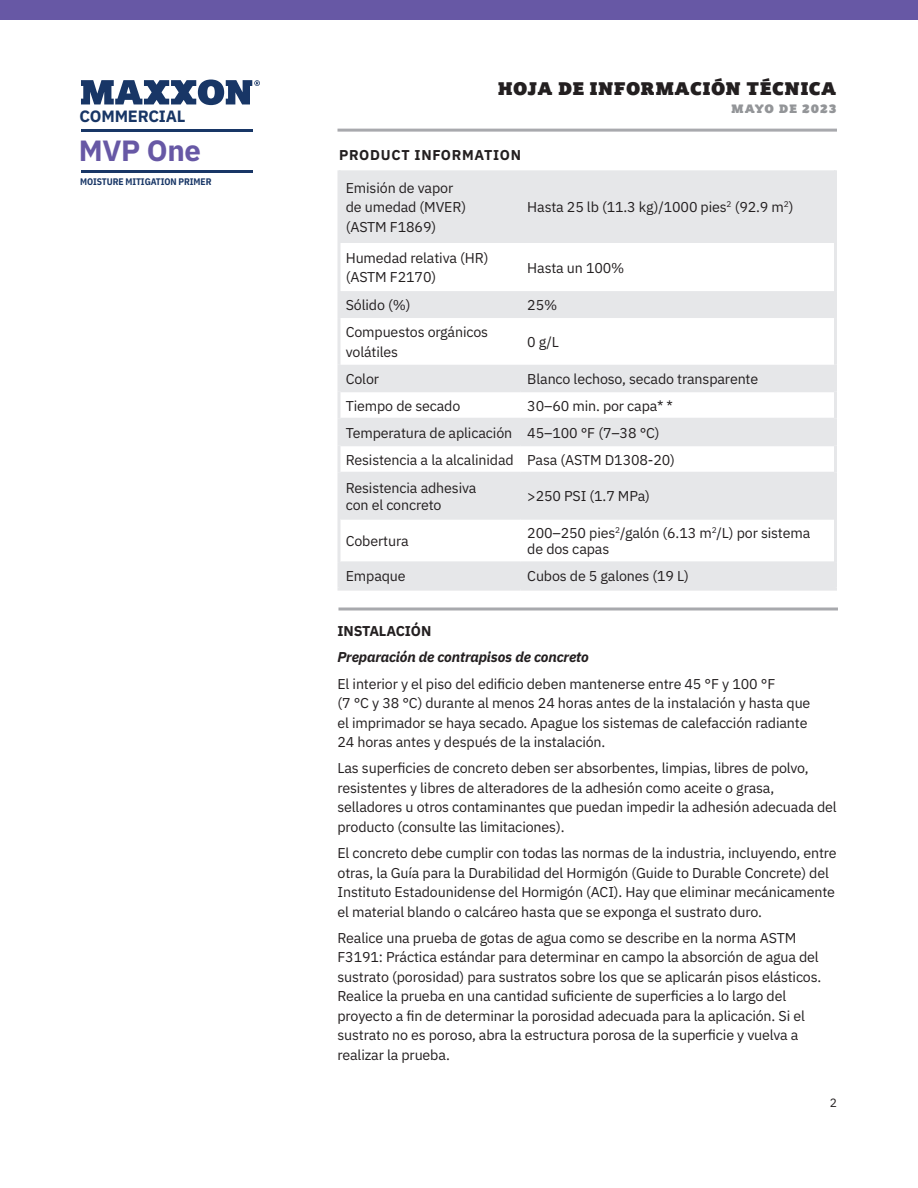
<style>
.page{position:relative;width:918px;height:1188px;background:#fff}
.page>*{position:absolute;margin:0;border:0;box-sizing:border-box;transform-origin:0 0}
.t1{font:700 29.25px "IBM Plex Sans";letter-spacing:-.01em;color:#6758a5}
.t2{font:18px "Plume Ad";letter-spacing:.035em;color:#231f20}
.t3{font:700 16.35px "IBM Plex Sans";letter-spacing:-.01em;color:#183666}
.Body_Bulleted_Text{font:14.25px/19.5px "IBM Plex Sans";letter-spacing:-.01em;color:#231f20}
.Body_Text_Table__9_5{font:14.25px/19.5px "IBM Plex Sans";letter-spacing:-.01em;color:#231f20}
.Body_Bulleted_Text-2{font:italic 700 14.25px "IBM Plex Sans";letter-spacing:-.01em;color:#231f20}
.Body_All_Caps_Bold_T{font:700 14.25px "IBM Plex Sans";letter-spacing:.05em;color:#231f20}
.Body_Bulleted_Text-3{font:700 14.25px "IBM Plex Sans";letter-spacing:-.01em;color:#231f20}
.t4{font:12px "Plume Ad";letter-spacing:.09em;color:#939598}
.t5{font:12px "IBM Plex Sans";color:#231f20}
.t6{font:700 9.45px "IBM Plex Sans Cond";letter-spacing:-.01em;color:#183666}
</style>
<div class="page">
<hr style="left:338px;top:129px;width:499px;height:3px;background:#a8a9ad">
<hr style="left:338px;top:608px;width:500px;height:2px;background:#a8a9ad">
<div style="left:340px;top:170px;width:494px;height:418px;background:#e6e7e9"></div>
<svg style="left:340px;top:243px;width:494px;height:318px"></svg>
<hr style="left:338px;top:170px;width:2px;height:73px;background:#e6e7e9">
<hr style="left:834px;top:170px;width:3px;height:73px;background:#e6e7e9">
<hr style="left:338px;top:243px;width:2px;height:48px;background:#e6e7e9">
<hr style="left:834px;top:243px;width:3px;height:48px;background:#e6e7e9">
<hr style="left:338px;top:291px;width:2px;height:27px;background:#e6e7e9">
<hr style="left:834px;top:291px;width:3px;height:27px;background:#e6e7e9">
<hr style="left:338px;top:318px;width:2px;height:46px;background:#e6e7e9">
<hr style="left:834px;top:318px;width:3px;height:46px;background:#e6e7e9">
<hr style="left:338px;top:364px;width:2px;height:28px;background:#e6e7e9">
<hr style="left:834px;top:364px;width:3px;height:28px;background:#e6e7e9">
<hr style="left:340px;top:391px;width:181px;height:1px;background:#e6e7e9">
<hr style="left:340px;top:418px;width:181px;height:1px;background:#e6e7e9">
<hr style="left:340px;top:445px;width:181px;height:1px;background:#e6e7e9">
<hr style="left:340px;top:472px;width:181px;height:1px;background:#e6e7e9">
<hr style="left:340px;top:518px;width:181px;height:2px;background:#e6e7e9">
<hr style="left:340px;top:561px;width:181px;height:2px;background:#e6e7e9">
<hr style="left:521px;top:391px;width:313px;height:1px;background:#e6e7e9">
<hr style="left:521px;top:418px;width:313px;height:1px;background:#e6e7e9">
<hr style="left:521px;top:445px;width:313px;height:1px;background:#e6e7e9">
<hr style="left:521px;top:472px;width:313px;height:1px;background:#e6e7e9">
<hr style="left:521px;top:518px;width:313px;height:2px;background:#e6e7e9">
<hr style="left:521px;top:561px;width:313px;height:2px;background:#e6e7e9">
<hr style="left:338px;top:392px;width:2px;height:26px;background:#e6e7e9">
<hr style="left:834px;top:392px;width:3px;height:26px;background:#e6e7e9">
<hr style="left:338px;top:418px;width:2px;height:28px;background:#e6e7e9">
<hr style="left:834px;top:418px;width:3px;height:28px;background:#e6e7e9">
<hr style="left:338px;top:446px;width:2px;height:26px;background:#e6e7e9">
<hr style="left:834px;top:446px;width:3px;height:26px;background:#e6e7e9">
<hr style="left:338px;top:472px;width:2px;height:47px;background:#e6e7e9">
<hr style="left:834px;top:472px;width:3px;height:47px;background:#e6e7e9">
<hr style="left:338px;top:519px;width:2px;height:43px;background:#e6e7e9">
<hr style="left:834px;top:519px;width:3px;height:43px;background:#e6e7e9">
<hr style="left:338px;top:562px;width:2px;height:26px;background:#e6e7e9">
<hr style="left:834px;top:562px;width:3px;height:26px;background:#e6e7e9">
<hr style="left:338px;top:588px;width:183px;height:3px;background:#e6e7e9">
<hr style="left:521px;top:588px;width:316px;height:3px;background:#e6e7e9">
<div style="left:0;top:0;width:918px;height:20px;background:#6758a5"></div>
<hr style="left:81px;top:129px;width:171px;height:2px;background:#183666">
<hr style="left:81px;top:170px;width:171px;height:3px;background:#183666">
<svg style="left:81px;top:80px;width:179px;height:25px"></svg>
<p class="t3" style="left:80px;top:104px;width:108px">COMMERCIAL</p>
<h1 class="t1" style="left:79px;top:127px;width:124px">MVP One</h1>
<p class="t6" style="left:80px;top:175px;width:133px">MOISTURE MITIGATION PRIMER</p>
<p class="t2" style="left:498px;top:77px;width:340px">HOJA DE INFORMACIÓN TÉCNICA</p>
<p class="t4" style="left:732px;top:101px;width:106px">MAYO DE 2023</p>
<p class="Body_All_Caps_Bold_T" style="left:339px;top:143px;width:184px">PRODUCT INFORMATION</p>
<p class="Body_Text_Table__9_5" style="left:346px;top:177px;width:122px">Emisión de vapor de umedad (MVER) (ASTM F1869)</p>
<p class="Body_Text_Table__9_5" style="left:527px;top:196px;width:268px">Hasta 25 lb (11.3 kg)/1000 pies<sup>2</sup> (92.9 m<sup>2</sup>)</p>
<p class="Body_Text_Table__9_5" style="left:346px;top:247px;width:144px">Humedad relativa (HR) (ASTM F2170)</p>
<p class="Body_Text_Table__9_5" style="left:527px;top:257px;width:99px">Hasta un 100%</p>
<p class="Body_Text_Table__9_5" style="left:346px;top:294px;width:66px">Sólido (%)</p>
<p class="Body_Text_Table__9_5" style="left:527px;top:294px;width:32px">25%</p>
<p class="Body_Text_Table__9_5" style="left:346px;top:321px;width:144px">Compuestos orgánicos volátiles</p>
<p class="Body_Text_Table__9_5" style="left:527px;top:331px;width:33px">0 g/L</p>
<p class="Body_Text_Table__9_5" style="left:346px;top:368px;width:35px">Color</p>
<p class="Body_Bulleted_Text" style="left:527px;top:368px;width:232px">Blanco lechoso, secado transparente</p>
<p class="Body_Text_Table__9_5" style="left:346px;top:395px;width:116px">Tiempo de secado</p>
<p class="Body_Bulleted_Text" style="left:527px;top:395px;width:147px">30–60 min. por capa* *</p>
<p class="Body_Text_Table__9_5" style="left:346px;top:422px;width:168px">Temperatura de aplicación</p>
<p class="Body_Bulleted_Text" style="left:527px;top:422px;width:134px">45–100 °F (7–38 °C)</p>
<p class="Body_Text_Table__9_5" style="left:346px;top:449px;width:170px">Resistencia a la alcalinidad</p>
<p class="Body_Bulleted_Text" style="left:527px;top:449px;width:149px">Pasa (ASTM D1308-20)</p>
<p class="Body_Text_Table__9_5" style="left:346px;top:479px;width:132px;line-height:16.5px">Resistencia adhesiva con el concreto</p>
<p class="Body_Bulleted_Text" style="left:527px;top:485px;width:124px">&gt;250 PSI (1.7 MPa)</p>
<p class="Body_Text_Table__9_5" style="left:346px;top:530px;width:64px">Cobertura</p>
<p class="Body_Bulleted_Text" style="left:527px;top:523px;width:285px;line-height:16.5px">200–250 pies<sup>2</sup>/galón (6.13 m<sup>2</sup>/L) por sistema de dos capas</p>
<p class="Body_Text_Table__9_5" style="left:346px;top:565px;width:61px">Empaque</p>
<p class="Body_Bulleted_Text" style="left:527px;top:565px;width:163px">Cubos de 5 galones (19 L)</p>
<p class="Body_Bulleted_Text-3" style="left:338px;top:620px;width:95px">INSTALACIÓN</p>
<p class="Body_Bulleted_Text-2" style="left:338px;top:646px;width:253px">Preparación de contrapisos de concreto</p>
<p class="Body_Bulleted_Text" style="left:338px;top:673px;width:474px">El interior y el piso del edificio deben mantenerse entre 45 °F y 100 °F<br>(7 °C y 38 °C) durante al menos 24 horas antes de la instalación y hasta que el imprimador se haya secado. Apague los sistemas de calefacción radiante 24 horas antes y después de la instalación.</p>
<p class="Body_Bulleted_Text" style="left:338px;top:757px;width:501px">Las superficies de concreto deben ser absorbentes, limpias, libres de polvo, resistentes y libres de alteradores de la adhesión como aceite o grasa, selladores u otros contaminantes que puedan impedir la adhesión adecuada del producto (consulte las limitaciones).</p>
<p class="Body_Bulleted_Text" style="left:338px;top:842px;width:501px">El concreto debe cumplir con todas las normas de la industria, incluyendo, entre otras, la Guía para la Durabilidad del Hormigón (Guide to Durable Concrete) del Instituto Estadounidense del Hormigón (ACI). Hay que eliminar mecánicamente el material blando o calcáreo hasta que se exponga el sustrato duro.</p>
<p class="Body_Bulleted_Text" style="left:338px;top:927px;width:485px">Realice una prueba de gotas de agua como se describe en la norma ASTM F3191: Práctica estándar para determinar en campo la absorción de agua del sustrato (porosidad) para sustratos sobre los que se aplicarán pisos elásticos.<br>Realice la prueba en una cantidad suficiente de superficies a lo largo del proyecto a fin de determinar la porosidad adecuada para la aplicación. Si el sustrato no es poroso, abra la estructura porosa de la superficie y vuelva a realizar la prueba.</p>
<p class="t5" style="left:830px;top:1094px;width:9px">2</p>
</div>
